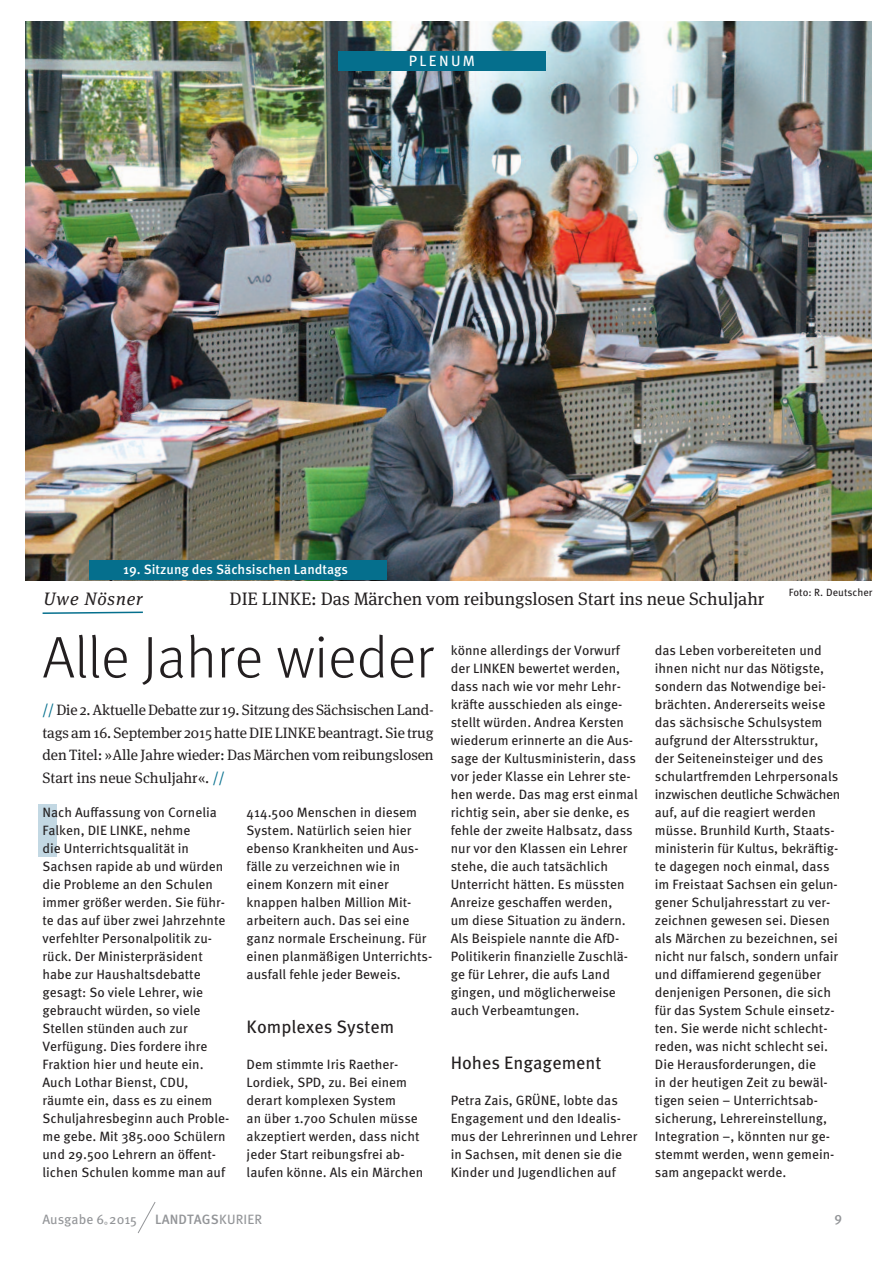
<style>
.page{position:relative;width:893px;height:1263px;background:#fff}
.page>*{position:absolute;margin:0;border:0;box-sizing:border-box;transform-origin:0 0}
.t1{font:300 58.65px "Meta Offc Pro";color:#231f20}
.t2{font:18px "Meta Serif Pro";color:#231f20}
.t3{font:18px "Meta Pro";color:#231f20}
.t4{font:italic 18px "Meta Serif Pro";letter-spacing:.05em;color:#231f20}
.t5{font:15px/22.5px "Meta Serif Pro";letter-spacing:-.005em;color:#231f20;text-align:justify}
.t6{font:15px "Meta Pro";letter-spacing:.16em;color:#fff}
.t7{font:13.5px/18px "Meta Pro";color:#231f20}
.t8{font:500 13.5px "Meta Pro";color:#fff}
.t9{font:500 13.5px "Meta Pro";letter-spacing:.01em;color:#939598}
.t10{font:13.5px "Meta Pro";color:#939598}
.t11{font:10.5px "Meta Pro";color:#231f20}
.s1{color:#056f8d}
.s2{font-weight:400}
</style>
<div class="page">
<img style="left:26px;top:21px;width:846px;height:559px">
<div style="left:38px;top:804px;width:18px;height:53px;background:#c3d8e3"></div>
<div style="left:89px;top:560px;width:298px;height:20px;background:#056f8d"></div>
<svg style="left:137px;top:1202px;width:19px;height:31px"></svg>
<svg style="left:42px;top:611px;width:101px;height:3px"></svg>
<div style="left:338px;top:51px;width:207px;height:20px;background:#056f8d"></div>
<p class="t6" style="left:409px;top:55px;width:68px">PLeNum</p>
<p class="t8" style="left:123px;top:564px;width:226px">19. sitzung des sächsischen Landtags</p>
<h2 class="t4" style="left:44px;top:592px;width:101px">Uwe Nösner</h2>
<h2 class="t2" style="left:230px;top:592px;width:536px">DIE LINKE: Das Märchen vom reibungslosen Start ins neue Schuljahr</h2>
<p class="t11" style="left:789px;top:588px;width:85px">Foto: R. Deutscher</p>
<h1 class="t1" style="left:43px;top:615px;width:393px">Alle Jahre wieder</h1>
<p class="t5" style="left:43px;top:700px;width:393px"><span class="s1">//</span> Die 2. Aktuelle Debatte zur 19. Sitzung des Sächsischen Land&shy;tags am 16. September 2015 hatte DIE LINKE beantragt. Sie trug den Titel: »Alle Jahre wieder: Das Märchen vom reibungslosen Start ins neue Schuljahr«. <span class="s1">//</span></p>
<p class="t7" style="left:43px;top:804px;width:188px">Nach Auffassung von Cornelia<br>Falken, DIe LINKe, nehme<br>die unterrichtsqualität in<br>Sachsen rapide ab und würden die Probleme an den Schulen immer größer werden. Sie führ&shy;te das auf über zwei Jahrzehnte verfehlter Personalpolitik zu&shy;rück. Der ministerpräsident habe zur Haushaltsdebatte gesagt: So viele Lehrer, wie gebraucht würden, so viele<br>Stellen stünden auch zur<br>Verfügung. Dies fordere ihre<br>Fraktion hier und heute ein.<br>Auch Lothar Bienst, CDu, räumte ein, dass es zu einem<br>Schuljahresbeginn auch Proble&shy;me gebe. mit 385.000 Schülern und 29.500 Lehrern an öffent&shy;lichen Schulen komme man auf</p>
<p class="t7" style="left:247px;top:804px;width:187px">414.500 menschen in diesem<br>System. Natürlich seien hier ebenso Krankheiten und Aus&shy;fälle zu verzeichnen wie in einem Konzern mit einer knappen halben million mit&shy;arbeitern auch. Das sei eine ganz normale erscheinung. Für einen planmäßigen unterrichts&shy;ausfall fehle jeder Beweis.</p>
<h2 class="t3" style="left:247px;top:1020px;width:149px">Komplexes System</h2>
<p class="t7" style="left:247px;top:1056px;width:178px">Dem stimmte Iris Raether-<br>Lordiek, SPD, zu. Bei einem derart komplexen System<br>an über 1.700 Schulen müsse akzeptiert werden, dass nicht jeder Start reibungsfrei ab&shy;laufen könne. Als ein märchen</p>
<p class="t7" style="left:451px;top:642px;width:188px">könne allerdings der Vorwurf der LINKeN bewertet werden, dass nach wie vor mehr Lehr&shy;kräfte ausschieden als einge&shy;stellt würden. Andrea Kersten wiederum erinnerte an die Aus&shy;sage der Kultusministerin, dass vor jeder Klasse ein Lehrer ste&shy;hen werde. Das mag erst einmal richtig sein, aber sie denke, es fehle der zweite Halbsatz, dass nur vor den Klassen ein Lehrer stehe, die auch tatsächlich unterricht hätten. es müssten<br>Anreize geschaffen werden,<br>um diese Situation zu ändern.<br>Als Beispiele nannte die AfD-<br>Politikerin finanzielle Zuschlä&shy;ge für Lehrer, die aufs Land gingen, und möglicherweise auch Verbeamtungen.</p>
<h2 class="t3" style="left:451px;top:1056px;width:152px">Hohes engagement</h2>
<p class="t7" style="left:451px;top:1092px;width:188px">Petra Zais, GRÜNe, lobte das engagement und den Idealis&shy;mus der Lehrerinnen und Lehrer in Sachsen, mit denen sie die<br>Kinder und Jugendlichen auf</p>
<p class="t7" style="left:655px;top:642px;width:187px">das Leben vorbereiteten und ihnen nicht nur das Nötigste, sondern das Notwendige bei&shy;brächten. Andererseits weise das sächsische Schulsystem aufgrund der Altersstruktur, der Seiteneinsteiger und des schulartfremden Lehrpersonals inzwischen deutliche Schwächen auf, auf die reagiert werden müsse. Brunhild Kurth, Staats&shy;ministerin für Kultus, bekräftig&shy;te dagegen noch einmal, dass im Freistaat Sachsen ein gelun&shy;gener Schuljahresstart zu ver&shy;zeichnen gewesen sei. Diesen als märchen zu bezeichnen, sei nicht nur falsch, sondern unfair und diffamierend gegenüber denjenigen Personen, die sich für das System Schule einsetz&shy;ten. Sie werde nicht schlecht&shy;reden, was nicht schlecht sei.<br>Die Herausforderungen, die<br>in der heutigen Zeit zu bewäl&shy;tigen seien – unterrichtsab&shy;sicherung, Lehrereinstellung,<br>Integration –, könnten nur ge&shy;stemmt werden, wenn gemein&shy;sam angepackt werde.</p>
<p class="t10" style="left:43px;top:1214px;width:96px">Ausgabe 6<sub>°</sub>2015</p>
<p class="t9" style="left:155px;top:1214px;width:108px">Landtags<span class="s2">KuRIeR</span></p>
<p class="t9" style="left:834px;top:1214px;width:9px">9</p>
</div>
